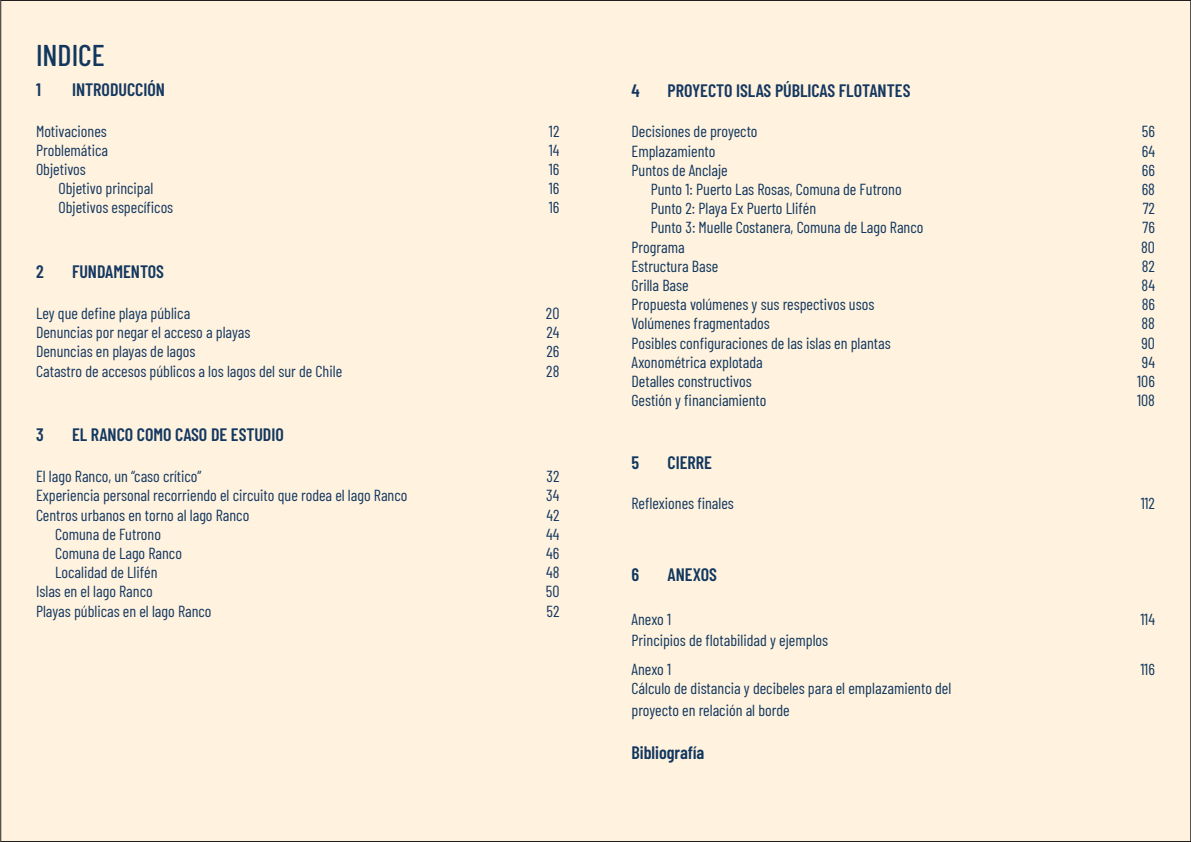
<style>
.page{position:relative;width:1191px;height:842px;background:#fff}
.page>*{position:absolute;margin:0;border:0;box-sizing:border-box;transform-origin:0 0}
.t1{font:500 30px "Barlow Condensed";color:#11375f}
.t2{font:600 18px "Barlow Condensed";color:#143861}
.t3{font:600 18px "Barlow Condensed";color:#11375f}
.t4{font:16px "Barlow Condensed";color:#11375f}
.t5{font:16px "Barlow Condensed";color:#143861}
</style>
<div class="page">
<div style="left:1px;top:0;width:1189px;height:841px;background:#fff2de"></div>
<p class="t1" style="left:36px;top:34px;width:70px">INDICE</p>
<p class="t2" style="left:36px;top:77px;width:6px">1</p>
<p class="t2" style="left:72px;top:77px;width:95px">INTRODUCCIÓN</p>
<p class="t5" style="left:36px;top:119px;width:72px">Motivaciones</p>
<p class="t5" style="left:549px;top:119px;width:12px">12</p>
<p class="t5" style="left:36px;top:139px;width:74px">Problemática</p>
<p class="t5" style="left:549px;top:139px;width:12px">14</p>
<p class="t5" style="left:36px;top:158px;width:51px">Objetivos</p>
<p class="t5" style="left:549px;top:158px;width:12px">16</p>
<p class="t5" style="left:58px;top:177px;width:96px">Objetivo principal</p>
<p class="t5" style="left:549px;top:177px;width:12px">16</p>
<p class="t5" style="left:58px;top:196px;width:116px">Objetivos específicos</p>
<p class="t5" style="left:549px;top:196px;width:12px">16</p>
<p class="t2" style="left:36px;top:259px;width:9px">2</p>
<p class="t2" style="left:72px;top:259px;width:93px">FUNDAMENTOS</p>
<p class="t5" style="left:36px;top:302px;width:156px">Ley que define playa pública</p>
<p class="t5" style="left:546px;top:302px;width:15px">20</p>
<p class="t5" style="left:36px;top:321px;width:216px">Denuncias por negar el acceso a playas</p>
<p class="t5" style="left:546px;top:321px;width:15px">24</p>
<p class="t5" style="left:36px;top:340px;width:161px">Denuncias en playas de lagos</p>
<p class="t5" style="left:546px;top:340px;width:14px">26</p>
<p class="t5" style="left:36px;top:359px;width:308px">Catastro de accesos públicos a los lagos del sur de Chile</p>
<p class="t5" style="left:546px;top:359px;width:15px">28</p>
<p class="t2" style="left:36px;top:422px;width:9px">3</p>
<p class="t2" style="left:72px;top:422px;width:213px">EL RANCO COMO CASO DE ESTUDIO</p>
<p class="t5" style="left:36px;top:465px;width:167px">El lago Ranco, un “caso crítico”</p>
<p class="t5" style="left:546px;top:465px;width:14px">32</p>
<p class="t5" style="left:36px;top:484px;width:373px">Experiencia personal recorriendo el circuito que rodea el lago Ranco</p>
<p class="t5" style="left:546px;top:484px;width:15px">34</p>
<p class="t5" style="left:36px;top:503px;width:215px">Centros urbanos en torno al lago Ranco</p>
<p class="t5" style="left:546px;top:503px;width:15px">42</p>
<p class="t5" style="left:55px;top:523px;width:107px">Comuna de Futrono</p>
<p class="t5" style="left:546px;top:523px;width:15px">44</p>
<p class="t5" style="left:55px;top:542px;width:128px">Comuna de Lago Ranco</p>
<p class="t5" style="left:546px;top:542px;width:15px">46</p>
<p class="t5" style="left:55px;top:561px;width:104px">Localidad de Llifén</p>
<p class="t5" style="left:546px;top:561px;width:15px">48</p>
<p class="t5" style="left:36px;top:580px;width:118px">Islas en el lago Ranco</p>
<p class="t5" style="left:546px;top:580px;width:15px">50</p>
<p class="t5" style="left:36px;top:599px;width:177px">Playas públicas en el lago Ranco</p>
<p class="t5" style="left:546px;top:599px;width:14px">52</p>
<p class="t2" style="left:631px;top:77px;width:10px">4</p>
<p class="t2" style="left:667px;top:77px;width:244px">PROYECTO ISLAS PÚBLICAS FLOTANTES</p>
<p class="t4" style="left:631px;top:120px;width:128px">Decisiones de proyecto</p>
<p class="t4" style="left:1141px;top:120px;width:15px">56</p>
<p class="t4" style="left:631px;top:139px;width:85px">Emplazamiento</p>
<p class="t4" style="left:1141px;top:139px;width:15px">64</p>
<p class="t4" style="left:631px;top:159px;width:98px">Puntos de Anclaje</p>
<p class="t4" style="left:1141px;top:159px;width:15px">66</p>
<p class="t4" style="left:650px;top:178px;width:252px">Punto 1: Puerto Las Rosas, Comuna de Futrono</p>
<p class="t4" style="left:1141px;top:178px;width:15px">68</p>
<p class="t4" style="left:650px;top:197px;width:167px">Punto 2: Playa Ex Puerto Llifén</p>
<p class="t4" style="left:1142px;top:197px;width:14px">72</p>
<p class="t4" style="left:650px;top:216px;width:274px">Punto 3: Muelle Costanera, Comuna de Lago Ranco</p>
<p class="t4" style="left:1142px;top:216px;width:14px">76</p>
<p class="t4" style="left:631px;top:235px;width:55px">Programa</p>
<p class="t4" style="left:1141px;top:235px;width:15px">80</p>
<p class="t4" style="left:631px;top:255px;width:88px">Estructura Base</p>
<p class="t4" style="left:1141px;top:255px;width:15px">82</p>
<p class="t4" style="left:631px;top:274px;width:59px">Grilla Base</p>
<p class="t4" style="left:1141px;top:274px;width:15px">84</p>
<p class="t4" style="left:631px;top:293px;width:244px">Propuesta volúmenes y sus respectivos usos</p>
<p class="t4" style="left:1141px;top:293px;width:15px">86</p>
<p class="t4" style="left:631px;top:312px;width:140px">Volúmenes fragmentados</p>
<p class="t4" style="left:1141px;top:312px;width:15px">88</p>
<p class="t4" style="left:631px;top:331px;width:261px">Posibles configuraciones de las islas en plantas</p>
<p class="t4" style="left:1141px;top:331px;width:15px">90</p>
<p class="t4" style="left:631px;top:351px;width:133px">Axonométrica explotada</p>
<p class="t4" style="left:1141px;top:351px;width:15px">94</p>
<p class="t4" style="left:631px;top:370px;width:122px">Detalles constructivos</p>
<p class="t4" style="left:1137px;top:370px;width:19px">106</p>
<p class="t4" style="left:631px;top:389px;width:136px">Gestión y financiamiento</p>
<p class="t4" style="left:1137px;top:389px;width:19px">108</p>
<p class="t3" style="left:631px;top:449px;width:9px">5</p>
<p class="t3" style="left:667px;top:449px;width:46px">CIERRE</p>
<p class="t4" style="left:631px;top:492px;width:104px">Reflexiones finales</p>
<p class="t4" style="left:1140px;top:492px;width:16px">112</p>
<p class="t3" style="left:631px;top:562px;width:9px">6</p>
<p class="t3" style="left:667px;top:562px;width:51px">ANEXOS</p>
<p class="t4" style="left:631px;top:607px;width:41px">Anexo 1</p>
<p class="t4" style="left:1140px;top:607px;width:16px">114</p>
<p class="t4" style="left:631px;top:629px;width:198px">Principios de flotabilidad y ejemplos</p>
<p class="t4" style="left:631px;top:658px;width:41px">Anexo 1</p>
<p class="t4" style="left:1140px;top:658px;width:16px">116</p>
<p class="t4" style="left:631px;top:677px;width:321px">Cálculo de distancia y decibeles para el emplazamiento del</p>
<p class="t4" style="left:631px;top:699px;width:160px">proyecto en relación al borde</p>
<p class="t3" style="left:631px;top:740px;width:74px">Bibliografía</p>
</div>
